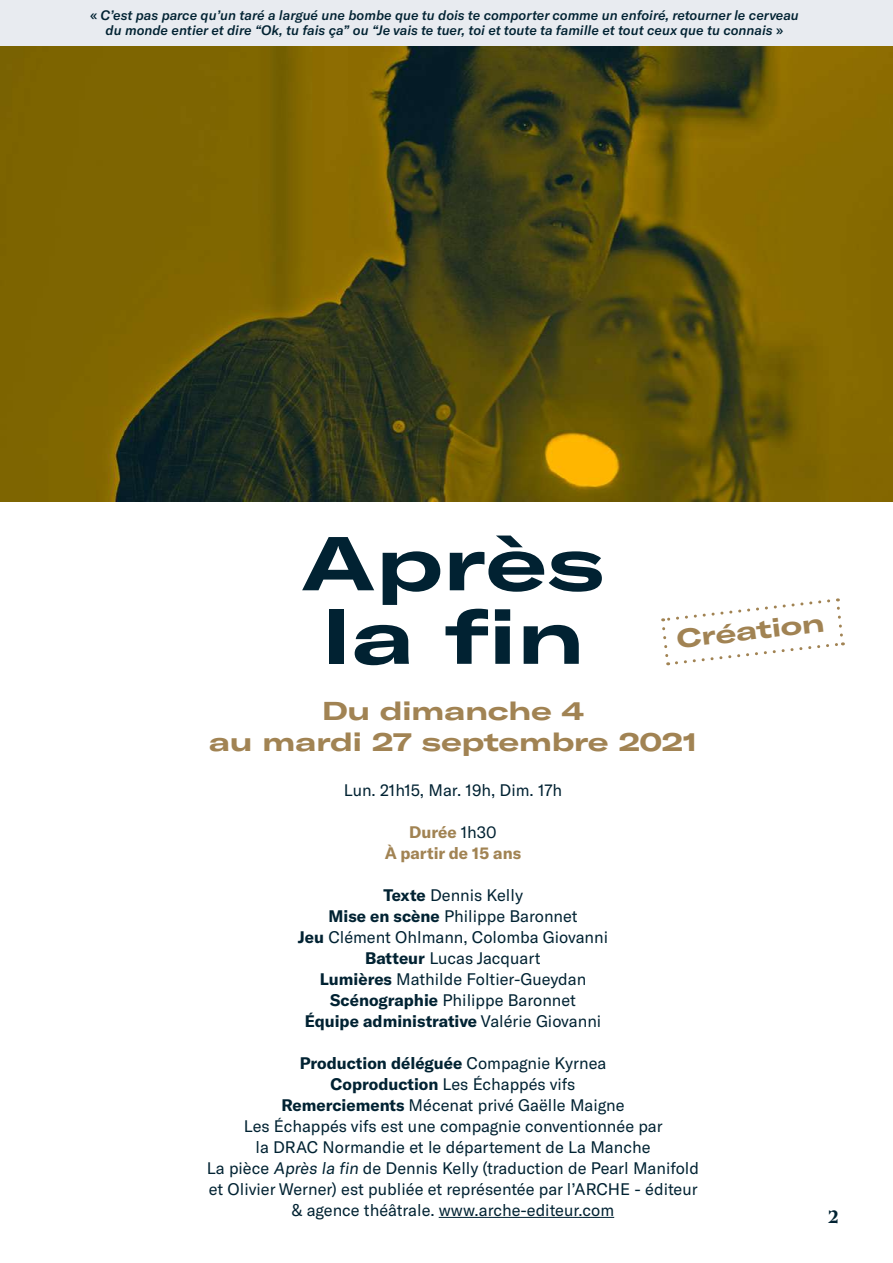
<style>
.page{position:relative;width:893px;height:1263px;background:#fff}
.page>*{position:absolute;margin:0;border:0;box-sizing:border-box;transform-origin:0 0}
.t1{font:700 expanded 75px/73.5px "GT America";letter-spacing:.02em;color:#012232}
.t2{font:700 expanded 25.5px/30.6px "GT America";color:#a18353;text-align:center}
.t3{font:700 18px "Sabre";color:#012232}
.t4{font:16.5px/21px "GT America";color:#012232;text-align:center}
.t5{font:700 16.5px/21px "GT America";color:#a18353;text-align:center}
.t6{font:italic 500 13.5px/15px "GT America";color:#012232;text-align:center}
.s1{font-style:normal}
.s2{font-weight:400;color:#012232}
.s3{font-weight:700}
</style>
<div class="page">
<hr style="left:439px;top:1217px;width:175px;height:1px;background:#012232">
<div style="left:0;top:0;width:893px;height:47px;background:#e8ebf0"></div>
<svg style="left:661px;top:598px;width:184px;height:68px"></svg>
<img style="left:0;top:47px;width:893px;height:455px">
<p class="t6" style="left:90px;top:8px;width:710px"><span class="s1">«</span> C’est pas parce qu’un taré a largué une bombe que tu dois te comporter comme un enfoiré, retourner le cerveau du monde entier et dire “Ok, tu fais ça” ou “Je vais te tuer, toi et toute ta famille et tout ceux que tu connais <span class="s1">»</span></p>
<h1 class="t1" style="left:301px;top:526px;width:304px">Après la fin</h1>
<h2 class="t2" style="left:675px;top:624px;width:149px;rotate:-7deg">Création</h2>
<h2 class="t2" style="left:209px;top:695px;width:490px">Du dimanche 4<br>au mardi 27 septembre 2021</h2>
<p class="t4" style="left:344px;top:779px;width:220px">Lun. 21h15, Mar. 19h, Dim. 17h</p>
<p class="t5" style="left:385px;top:821px;width:138px">Durée <span class="s2">1h30<br></span>À partir de 15 ans</p>
<p class="t4" style="left:298px;top:884px;width:312px"><span class="s3">Texte</span> Dennis Kelly<br><span class="s3">Mise en scène</span> Philippe Baronnet<br><span class="s3">Jeu</span> Clément Ohlmann, Colomba Giovanni<br><span class="s3">Batteur</span> Lucas Jacquart<br><span class="s3">Lumières</span> Mathilde Foltier-Gueydan<br><span class="s3">Scénographie</span> Philippe Baronnet<br><span class="s3">Équipe administrative</span> Valérie Giovanni</p>
<p class="t4" style="left:207px;top:1052px;width:494px"><span class="s3">Production déléguée</span> Compagnie Kyrnea<br><span class="s3">Coproduction</span> Les Échappés vifs<br><span class="s3">Remerciements</span> Mécenat privé Gaëlle Maigne<br>Les Échappés vifs est une compagnie conventionnée par<br>la DRAC Normandie et le département de La Manche<br>La pièce Après la fin de Dennis Kelly (traduction de Pearl Manifold et Olivier Werner) est publiée et représentée par l’ARCHE - éditeur &amp; agence théâtrale. www.arche-editeur.com</p>
<p class="t3" style="left:828px;top:1206px;width:13px">2</p>
</div>
